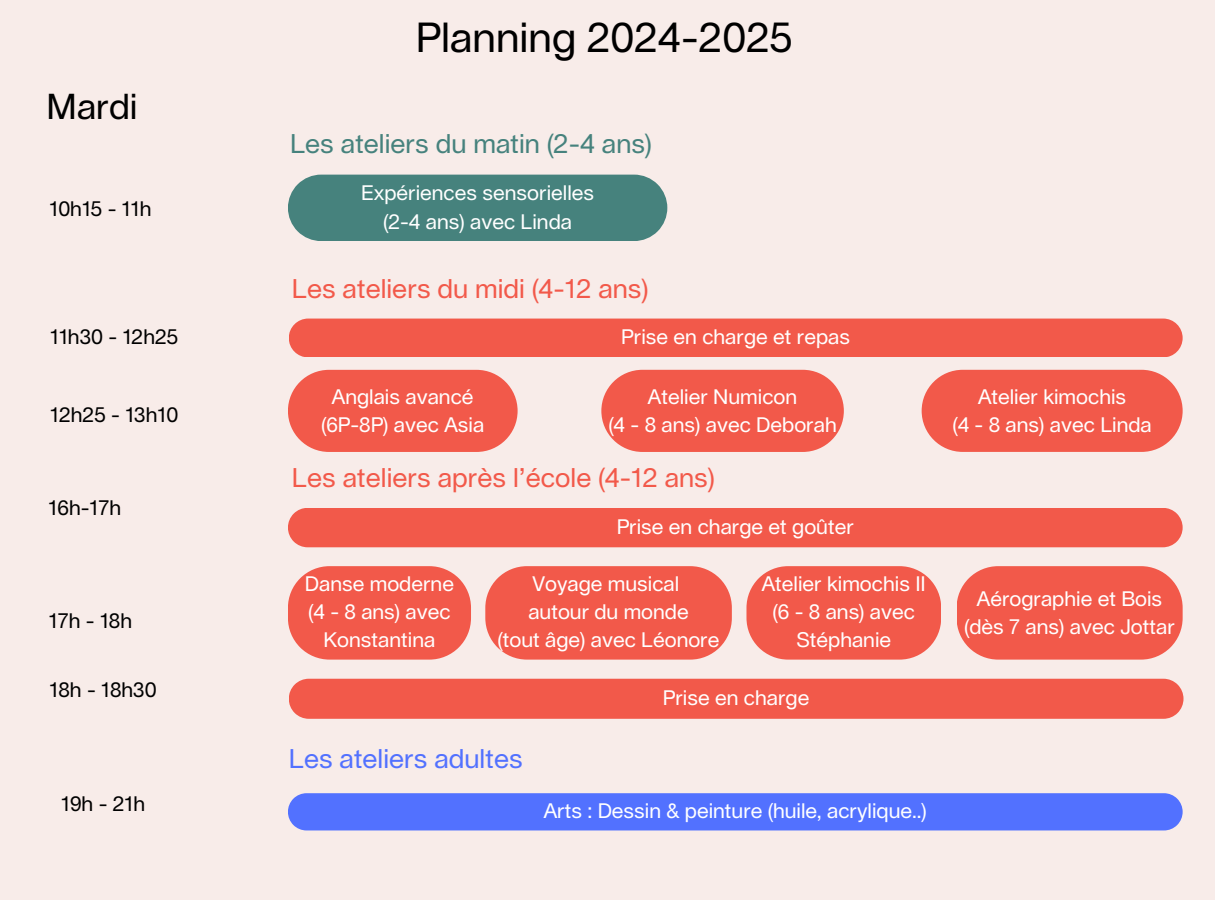
<style>
.page{position:relative;width:1215px;height:900px;background:#f8ece9}
.page>*{position:absolute;margin:0;border:0;box-sizing:border-box;transform-origin:0 0}
.t1{font:41.25px "Lausanne";color:#000}
.t2{font:35.25px "Lausanne";color:#000}
.t3{font:26.55px "Lausanne";color:#f2594a}
.t4{font:26.55px "Lausanne";color:#46827d}
.t5{font:26.55px "Lausanne";color:#5271ff}
.t6{font:20.55px/28.2px "Lausanne";color:#fff;text-align:center}
.t7{font:20.55px "Lausanne";color:#000}
</style>
<div class="page">
<div style="left:288px;top:370px;width:230px;height:82px;background:#f2594a;border-radius:41px"></div>
<div style="left:922px;top:370px;width:261px;height:82px;background:#f2594a;border-radius:41px"></div>
<div style="left:289px;top:319px;width:894px;height:38px;background:#f2594a;border-radius:19px"></div>
<svg style="left:288px;top:566px;width:183px;height:94px;background:#f26658"></svg>
<svg style="left:957px;top:566px;width:226px;height:94px;background:#f26456"></svg>
<div style="left:288px;top:508px;width:895px;height:39px;background:#f2594a"></div>
<div style="left:289px;top:679px;width:894px;height:40px;background:#f2594a"></div>
<div style="left:288px;top:793px;width:895px;height:37px;background:#5271ff"></div>
<svg style="left:485px;top:566px;width:247px;height:94px;background:#f26355"></svg>
<div style="left:601px;top:370px;width:243px;height:82px;background:#f2594a;border-radius:41px"></div>
<div style="left:288px;top:175px;width:379px;height:66px;background:#46827d"></div>
<svg style="left:746px;top:566px;width:195px;height:94px;background:#f26658"></svg>
<p class="t2" style="left:47px;top:91px;width:93px">Mardi</p>
<p class="t7" style="left:49px;top:199px;width:104px">10h15 - 11h</p>
<p class="t7" style="left:50px;top:328px;width:130px">11h30 - 12h25</p>
<p class="t7" style="left:50px;top:405px;width:130px">12h25 - 13h10</p>
<p class="t7" style="left:49px;top:498px;width:74px">16h-17h</p>
<h3 class="t7" style="left:49px;top:612px;width:85px">17h - 18h</h3>
<p class="t7" style="left:50px;top:680px;width:109px">18h - 18h30</p>
<p class="t7" style="left:61px;top:795px;width:86px">19h - 21h</p>
<h2 class="t1" style="left:416px;top:19px;width:378px">Planning 2024-2025</h2>
<p class="t4" style="left:290px;top:132px;width:363px">Les ateliers du matin (2-4 ans)</p>
<p class="t6" style="left:361px;top:180px;width:235px">Expériences sensorielles</p>
<p class="t6" style="left:383px;top:208px;width:190px">(2-4 ans) avec Linda</p>
<p class="t3" style="left:292px;top:276px;width:358px">Les ateliers du midi (4-12 ans)</p>
<p class="t6" style="left:332px;top:383px;width:143px">Anglais avancé</p>
<p class="t6" style="left:321px;top:411px;width:165px">(6P-8P) avec Asia</p>
<p class="t6" style="left:621px;top:324px;width:230px">Prise en charge et repas</p>
<p class="t6" style="left:648px;top:383px;width:151px">Atelier Numicon</p>
<p class="t6" style="left:608px;top:411px;width:230px">(4 - 8 ans) avec Deborah</p>
<h1 class="t3" style="left:292px;top:466px;width:424px">Les ateliers après l’école (4-12 ans)</h1>
<h3 class="t6" style="left:305px;top:571px;width:151px">Danse moderne</h3>
<p class="t6" style="left:308px;top:599px;width:144px">(4 - 8 ans) avec<br>Konstantina</p>
<p class="t6" style="left:617px;top:513px;width:239px">Prise en charge et goûter</p>
<p class="t6" style="left:532px;top:571px;width:148px">Voyage musical</p>
<p class="t6" style="left:528px;top:599px;width:162px">autour du monde</p>
<p class="t6" style="left:498px;top:627px;width:223px">(tout âge) avec Léonore</p>
<h3 class="t6" style="left:762px;top:571px;width:166px">Atelier kimochis II</h3>
<p class="t6" style="left:773px;top:599px;width:144px">(6 - 8 ans) avec<br>Stéphanie</p>
<p class="t6" style="left:663px;top:684px;width:148px">Prise en charge</p>
<p class="t5" style="left:289px;top:747px;width:235px">Les ateliers adultes</p>
<p class="t6" style="left:544px;top:798px;width:385px">Arts : Dessin &amp; peinture (huile, acrylique..)</p>
<p class="t6" style="left:978px;top:383px;width:150px">Atelier kimochis</p>
<p class="t6" style="left:952px;top:411px;width:201px">(4 - 8 ans) avec Linda</p>
<p class="t6" style="left:977px;top:585px;width:187px">Aérographie et Bois</p>
<h3 class="t6" style="left:964px;top:613px;width:212px">(dès 7 ans) avec Jottar</h3>
</div>
